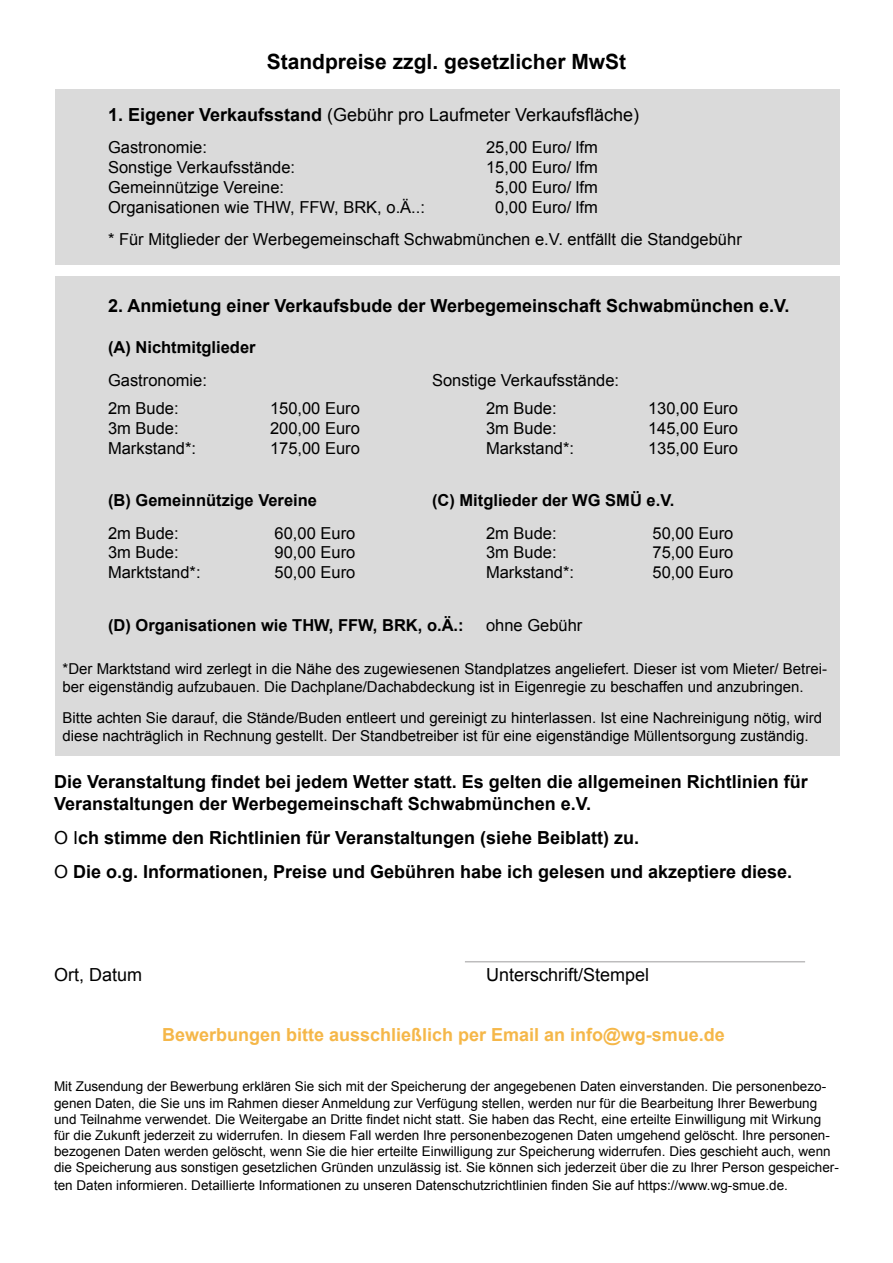
<style>
.page{position:relative;width:893px;height:1263px;background:#fff}
.page>*{position:absolute;margin:0;border:0;box-sizing:border-box;transform-origin:0 0}
.t1{font:700 21px "Arial";color:#000}
.t2{font:700 18px/21.6px "Arial";color:#000}
.t3{font:18px "Arial";color:#000}
.t4{font:700 18px "Arial";color:#f5b749}
.t5{font:16.5px/32.5px "Arial";color:#000}
.t6{font:700 16.5px "Arial";color:#000}
.t7{font:15px/18px "Arial";color:#000}
.t8{font:13.5px/16.2px "Arial";color:#000}
.s1{font-weight:700}
.s2{font-weight:400}
</style>
<div class="page">
<div style="left:55px;top:89px;width:785px;height:176px;background:#dadada"></div>
<div style="left:55px;top:276px;width:785px;height:479px;background:#dadada"></div>
<hr style="left:465px;top:961px;width:340px;height:1px;background:#bdbcbd">
<h1 class="t1" style="left:267px;top:48px;width:361px">Standpreise zzgl. gesetzlicher MwSt</h1>
<h2 class="t3" style="left:108px;top:103px;width:533px"><span class="s1">1. Eigener Verkaufsstand</span> (Gebühr pro Laufmeter Verkaufsfläche)</h2>
<p class="t5" style="left:108px;top:131px;width:101px">Gastronomie:</p>
<p class="t5" style="left:486px;top:131px;width:113px">25,00 Euro/ lfm</p>
<p class="t5" style="left:108px;top:151px;width:189px">Sonstige Verkaufsstände:</p>
<p class="t5" style="left:486px;top:151px;width:113px">15,00 Euro/ lfm</p>
<p class="t5" style="left:108px;top:171px;width:178px">Gemeinnützige Vereine:</p>
<p class="t5" style="left:495px;top:171px;width:104px">5,00 Euro/ lfm</p>
<p class="t5" style="left:108px;top:191px;width:318px">Organisationen wie THW, FFW, BRK, o.Ä..:</p>
<p class="t5" style="left:108px;top:191px;width:635px;text-indent:387px">0,00 Euro/ lfm<br>* Für Mitglieder der Werbegemeinschaft Schwabmünchen e.V. entfällt die Standgebühr</p>
<h2 class="t2" style="left:108px;top:296px;width:683px">2. Anmietung einer Verkaufsbude der Werbegemeinschaft Schwabmünchen e.V.</h2>
<p class="t6" style="left:108px;top:336px;width:149px">(A) Nichtmitglieder</p>
<p class="t5" style="left:108px;top:364px;width:101px">Gastronomie:</p>
<p class="t5" style="left:432px;top:364px;width:189px">Sonstige Verkaufsstände:</p>
<p class="t5" style="left:108px;top:392px;width:72px">2m Bude:</p>
<p class="t5" style="left:270px;top:392px;width:91px">150,00 Euro</p>
<p class="t5" style="left:486px;top:392px;width:72px">2m Bude:</p>
<p class="t5" style="left:648px;top:392px;width:91px">130,00 Euro</p>
<p class="t5" style="left:108px;top:412px;width:72px">3m Bude:</p>
<p class="t5" style="left:270px;top:412px;width:91px">200,00 Euro</p>
<p class="t5" style="left:486px;top:412px;width:72px">3m Bude:</p>
<p class="t5" style="left:648px;top:412px;width:91px">145,00 Euro</p>
<p class="t5" style="left:108px;top:432px;width:90px">Markstand*:</p>
<p class="t5" style="left:270px;top:432px;width:91px">175,00 Euro</p>
<p class="t5" style="left:486px;top:432px;width:90px">Markstand*:</p>
<p class="t5" style="left:648px;top:432px;width:91px">135,00 Euro</p>
<p class="t6" style="left:108px;top:489px;width:211px">(B) Gemeinnützige Vereine</p>
<p class="t6" style="left:432px;top:489px;width:244px">(C) Mitglieder der WG SMÜ e.V.</p>
<p class="t5" style="left:108px;top:517px;width:72px">2m Bude:</p>
<p class="t5" style="left:275px;top:517px;width:82px">60,00 Euro</p>
<p class="t5" style="left:486px;top:517px;width:72px">2m Bude:</p>
<p class="t5" style="left:653px;top:517px;width:82px">50,00 Euro</p>
<p class="t5" style="left:108px;top:536px;width:72px">3m Bude:</p>
<p class="t5" style="left:275px;top:536px;width:82px">90,00 Euro</p>
<p class="t5" style="left:486px;top:536px;width:72px">3m Bude:</p>
<p class="t5" style="left:653px;top:536px;width:82px">75,00 Euro</p>
<p class="t5" style="left:108px;top:556px;width:94px">Marktstand*:</p>
<p class="t5" style="left:275px;top:556px;width:82px">50,00 Euro</p>
<p class="t5" style="left:486px;top:556px;width:90px">Markstand*:</p>
<p class="t5" style="left:653px;top:556px;width:82px">50,00 Euro</p>
<p class="t6" style="left:108px;top:614px;width:357px">(D) Organisationen wie THW, FFW, BRK, o.Ä.:</p>
<p class="t5" style="left:486px;top:609px;width:98px">ohne Gebühr</p>
<p class="t7" style="left:63px;top:660px;width:766px">*Der Marktstand wird zerlegt in die Nähe des zugewiesenen Standplatzes angeliefert. Dieser ist vom Mieter/ Betrei&shy;ber eigenständig aufzubauen. Die Dachplane/Dachabdeckung ist in Eigenregie zu beschaffen und anzubringen.</p>
<p class="t7" style="left:63px;top:709px;width:761px">Bitte achten Sie darauf, die Stände/Buden entleert und gereinigt zu hinterlassen. Ist eine Nachreinigung nötig, wird diese nachträglich in Rechnung gestellt. Der Standbetreiber ist für eine eigenständige Müllentsorgung zuständig.</p>
<h2 class="t2" style="left:54px;top:771px;width:755px">Die Veranstaltung findet bei jedem Wetter statt. Es gelten die allgemeinen Richtlinien für<br>Veranstaltungen der Werbegemeinschaft Schwabmünchen e.V.</h2>
<h2 class="t2" style="left:54px;top:821px;width:740px;line-height:34.3px"><span class="s2">O I</span>ch stimme den Richtlinien für Veranstaltungen (siehe Beiblatt) zu.<br><span class="s2">O</span> Die o.g. Informationen, Preise und Gebühren habe ich gelesen und akzeptiere diese.</h2>
<h2 class="t3" style="left:54px;top:963px;width:90px">Ort, Datum</h2>
<h2 class="t3" style="left:486px;top:963px;width:165px">Unterschrift/Stempel</h2>
<h2 class="t4" style="left:162px;top:1023px;width:564px">Bewerbungen bitte ausschließlich per Email an info@wg-smue.de</h2>
<p class="t8" style="left:54px;top:1079px;width:786px">Mit Zusendung der Bewerbung erklären Sie sich mit der Speicherung der angegebenen Daten einverstanden. Die personenbezo&shy;genen Daten, die Sie uns im Rahmen dieser Anmeldung zur Verfügung stellen, werden nur für die Bearbeitung Ihrer Bewerbung und Teilnahme verwendet. Die Weitergabe an Dritte findet nicht statt. Sie haben das Recht, eine erteilte Einwilligung mit Wirkung für die Zukunft jederzeit zu widerrufen. In diesem Fall werden Ihre personenbezogenen Daten umgehend gelöscht. Ihre personen&shy;bezogenen Daten werden gelöscht, wenn Sie die hier erteilte Einwilligung zur Speicherung widerrufen. Dies geschieht auch, wenn die Speicherung aus sonstigen gesetzlichen Gründen unzulässig ist. Sie können sich jederzeit über die zu Ihrer Person gespeicher-</p>
<p class="t8" style="left:54px;top:1178px;width:735px">ten Daten informieren. Detaillierte Informationen zu unseren Datenschutzrichtlinien finden Sie auf https://www.wg-smue.de.</p>
</div>
